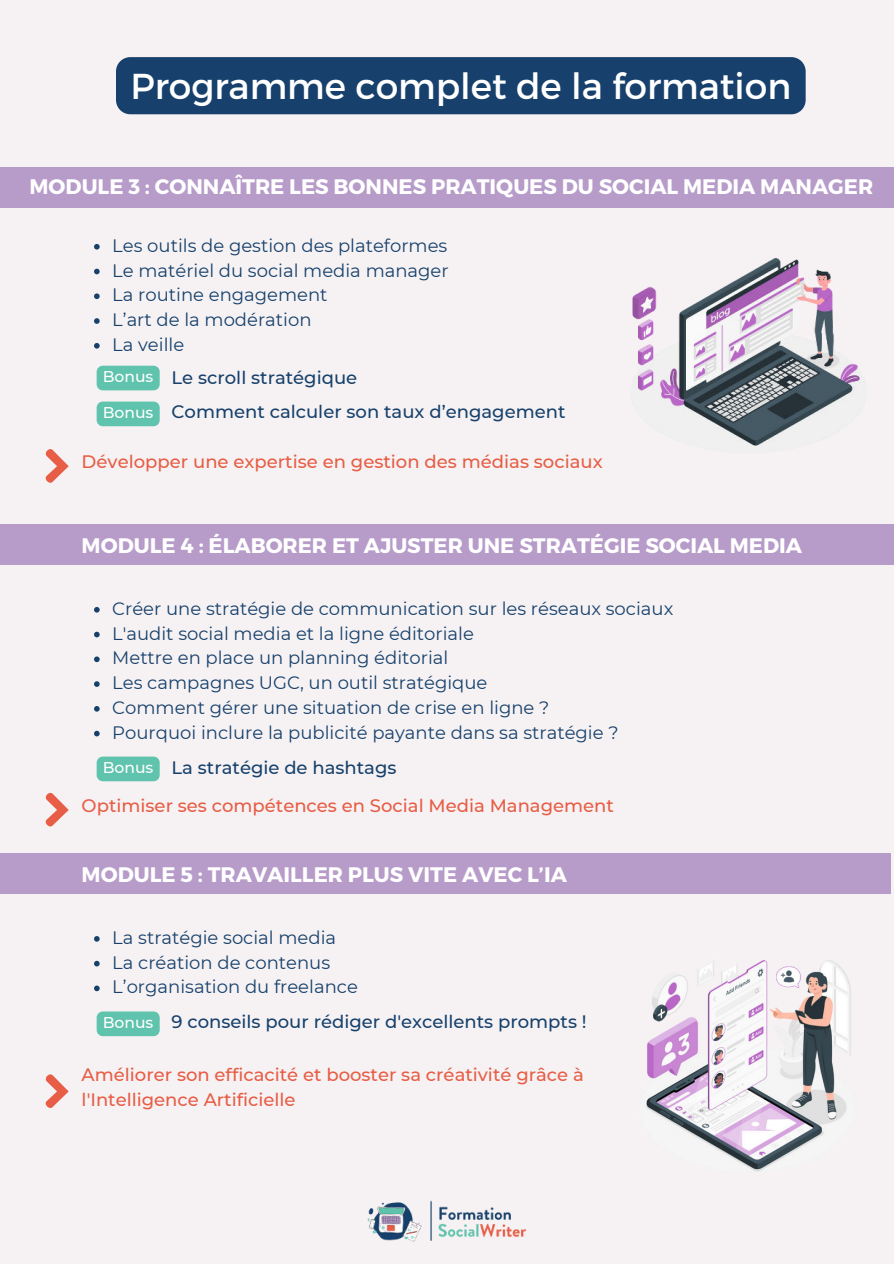
<style>
.page{position:relative;width:894px;height:1264px;background:#fff}
.page>*{position:absolute;margin:0;border:0;box-sizing:border-box;transform-origin:0 0}
.t1{font:36px "Montserrat";color:#fff}
.t2{font:700 21px "Montserrat";color:#fff}
.t3{font:18px/24.8px "Montserrat";color:#17416c}
.t4{font:500 18px/24.8px "Montserrat";color:#e75d45}
.t5{font:500 18px/33.8px "Montserrat";color:#17416c}
.t6{font:500 15.6px "Montserrat";color:#fff}
.s1{font-size:15.6px;color:#fff}
</style>
<div class="page">
<div style="left:0;top:0;width:893px;height:1263px;background:#f6f2f3"></div>
<img style="left:367px;top:1200px;width:160px;height:42px">
<div style="left:0;top:167px;width:893px;height:40px;background:#b79cca"></div>
<div style="left:0;top:524px;width:893px;height:41px;background:#b79cca"></div>
<svg style="left:45px;top:792px;width:24px;height:35px"></svg>
<svg style="left:45px;top:449px;width:24px;height:34px"></svg>
<img style="left:632px;top:258px;width:233px;height:193px">
<div style="left:0;top:853px;width:890px;height:41px;background:#b79cca"></div>
<svg style="left:45px;top:1074px;width:24px;height:34px"></svg>
<img style="left:646px;top:960px;width:205px;height:212px">
<svg style="left:94px;top:244px;width:6px;height:5px"></svg>
<svg style="left:94px;top:269px;width:6px;height:5px"></svg>
<svg style="left:94px;top:293px;width:6px;height:6px"></svg>
<svg style="left:94px;top:318px;width:6px;height:6px"></svg>
<svg style="left:94px;top:343px;width:6px;height:5px"></svg>
<svg style="left:94px;top:607px;width:6px;height:5px"></svg>
<svg style="left:94px;top:631px;width:6px;height:6px"></svg>
<svg style="left:94px;top:656px;width:6px;height:6px"></svg>
<svg style="left:94px;top:681px;width:6px;height:6px"></svg>
<svg style="left:94px;top:706px;width:6px;height:5px"></svg>
<svg style="left:94px;top:730px;width:6px;height:6px"></svg>
<div style="left:116px;top:57px;width:689px;height:57px;background:#17416c"></div>
<svg style="left:94px;top:936px;width:6px;height:5px"></svg>
<svg style="left:94px;top:960px;width:6px;height:6px"></svg>
<svg style="left:94px;top:985px;width:6px;height:6px"></svg>
<svg style="left:97px;top:1011px;width:63px;height:25px;background:#66c4af"></svg>
<svg style="left:97px;top:756px;width:63px;height:25px;background:#66c5b0"></svg>
<div style="left:97px;top:366px;width:63px;height:24px;background:#60c3ad"></div>
<svg style="left:97px;top:401px;width:63px;height:25px;background:#66c5b0"></svg>
<h1 class="t1" style="left:130px;top:64px;width:662px">Programme complet de la formation</h1>
<p class="t2" style="left:30px;top:174px;width:844px">MODULE 3 : CONNAÎTRE LES BONNES PRATIQUES DU SOCIAL MEDIA MANAGER</p>
<p class="t3" style="left:112px;top:232px;width:338px">Les outils de gestion des plateformes<br>Le matériel du social media manager<br>La routine engagement<br>L’art de la modération<br>La veille</p>
<p class="t6" style="left:103px;top:366px;width:52px">Bonus</p>
<p class="t6" style="left:103px;top:402px;width:52px">Bonus</p>
<p class="t5" style="left:171px;top:360px;width:395px">Le scroll stratégique<br>Comment calculer son taux d’engagement</p>
<p class="t4" style="left:82px;top:449px;width:522px">Développer une expertise en gestion des médias sociaux</p>
<p class="t2" style="left:82px;top:532px;width:721px">MODULE 4 : ÉLABORER ET AJUSTER UNE STRATÉGIE SOCIAL MEDIA</p>
<p class="t3" style="left:112px;top:595px;width:562px">Créer une stratégie de communication sur les réseaux sociaux L'audit social media et la ligne éditoriale<br>Mettre en place un planning éditorial<br>Les campagnes UGC, un outil stratégique<br>Comment gérer une situation de crise en ligne ?<br>Pourquoi inclure la publicité payante dans sa stratégie ?</p>
<p class="t5" style="left:103px;top:750px;width:295px"><span class="s1">Bonus</span> La stratégie de hashtags</p>
<p class="t4" style="left:82px;top:792px;width:533px">Optimiser ses compétences en Social Media Management</p>
<p class="t2" style="left:82px;top:861px;width:486px">MODULE 5 : TRAVAILLER PLUS VITE AVEC L’IA</p>
<p class="t3" style="left:112px;top:924px;width:247px">La stratégie social media<br>La création de contenus<br>L’organisation du freelance</p>
<p class="t5" style="left:103px;top:1003px;width:485px"><span class="s1">Bonus</span> 9 conseils pour rédiger d'excellents prompts !</p>
<p class="t4" style="left:82px;top:1061px;width:503px">Améliorer son efficacité et booster sa créativité grâce à l'Intelligence Artificielle</p>
</div>
